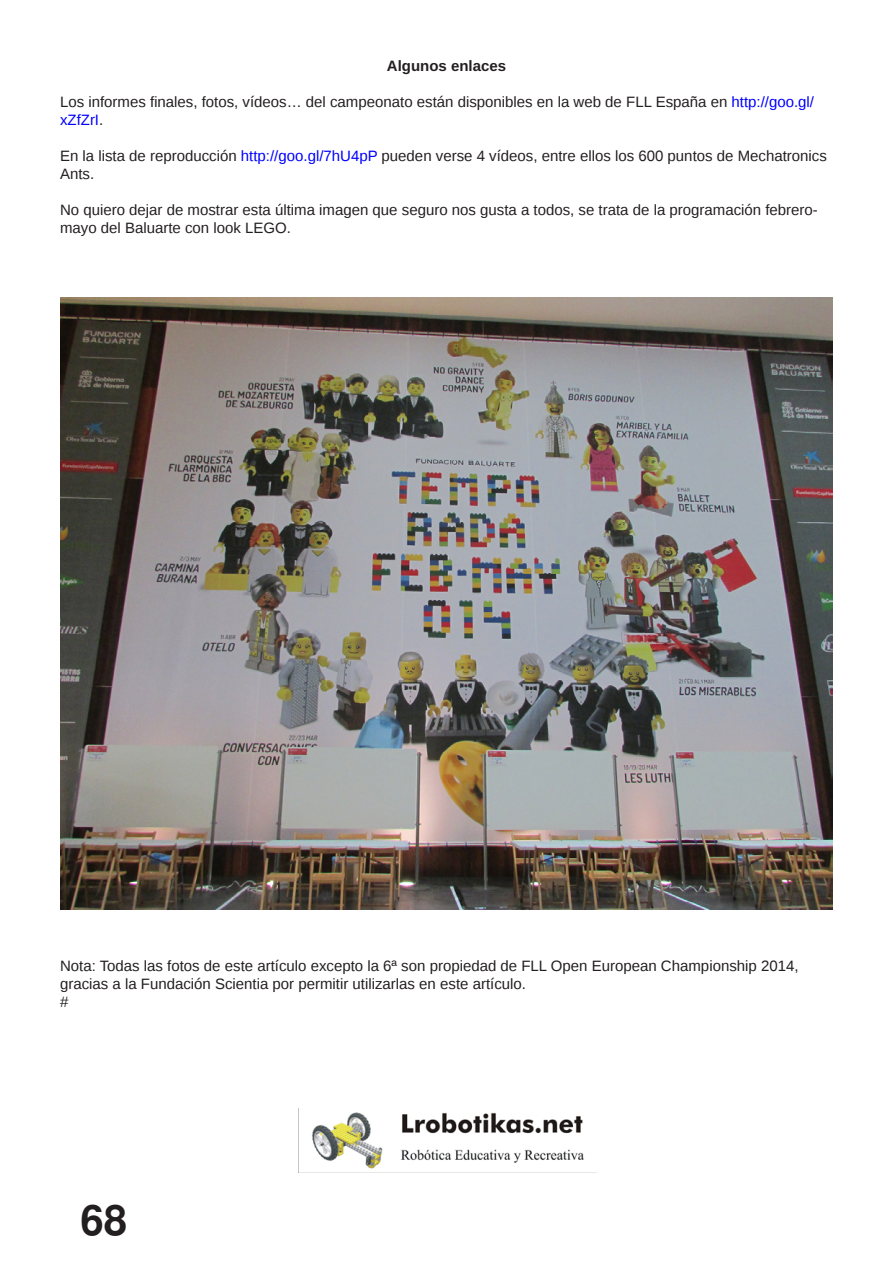
<style>
.page{position:relative;width:893px;height:1263px;background:#fff}
.page>*{position:absolute;margin:0;border:0;box-sizing:border-box;transform-origin:0 0}
.t1{font:700 42px "Free Sans";color:#231f20}
.t2{font:15px/18px "Liberation Sans";color:#231f20}
.t3{font:700 15px "Liberation Sans";color:#231f20}
.s1{color:#00f}
</style>
<div class="page">
<img style="left:298px;top:1108px;width:299px;height:65px">
<img style="left:60px;top:298px;width:773px;height:611px">
<p class="t3" style="left:387px;top:57px;width:121px">Algunos enlaces</p>
<p class="t2" style="left:60px;top:93px;width:756px">Los informes finales, fotos, vídeos… del campeonato están disponibles en la web de FLL España en <span class="s1">http://goo.gl/ xZfZrI</span>.</p>
<p class="t2" style="left:60px;top:147px;width:768px">En la lista de reproducción <span class="s1">http://goo.gl/7hU4pP</span> pueden verse 4 vídeos, entre ellos los 600 puntos de Mechatronics<br>Ants.</p>
<p class="t2" style="left:60px;top:201px;width:759px">No quiero dejar de mostrar esta última imagen que seguro nos gusta a todos, se trata de la programación febrero&shy;mayo del Baluarte con look LEGO.</p>
<p class="t2" style="left:60px;top:957px;width:740px">Nota: Todas las fotos de este artículo excepto la 6ª son propiedad de FLL Open European Championship 2014, gracias a la Fundación Scientia por permitir utilizarlas en este artículo.<br>#</p>
<h1 class="t1" style="left:80px;top:1201px;width:48px">68</h1>
</div>
